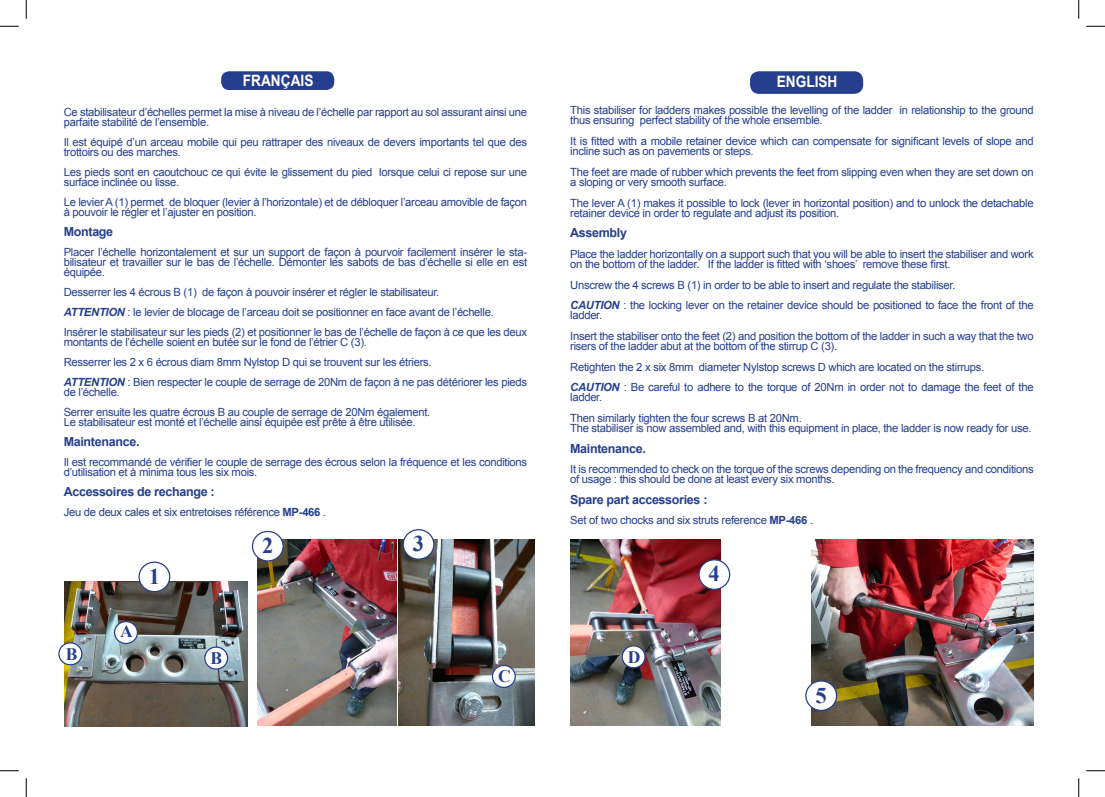
<style>
.page{position:relative;width:1105px;height:797px;background:#fff}
.page>*{position:absolute;margin:0;border:0;box-sizing:border-box;transform-origin:0 0}
.t1{font:700 22.5px "Times New Roman";color:#253f8e}
.t2{font:700 17.5px "Times New Roman";color:#253f8e}
.t3{font:700 15.75px "Arial";color:#fff;scale:.87 1}
.t4{font:700 12.5px "Arial";letter-spacing:-.025em;color:#253f8e}
.t5{font:11.25px/10px "Arial";letter-spacing:-.025em;color:#253f8e}
.s1{font-weight:700;font-style:italic}
.s2{font-weight:700}
</style>
<div class="page">
<div style="left:221px;top:71px;width:113px;height:19px;background:#253f8e;border-radius:8px"></div>
<div style="left:750px;top:71px;width:113px;height:23px;background:#253f8e;border-radius:9px"></div>
<img style="left:65px;top:581px;width:182px;height:145px">
<img style="left:257px;top:540px;width:278px;height:186px">
<img style="left:570px;top:540px;width:151px;height:185px">
<div style="left:139px;top:562px;width:31px;height:29px;background:#fff;border-radius:50%"></div>
<div style="left:138px;top:561px;width:32px;height:31px;border:1px solid #253f8e;border-radius:50%"></div>
<img style="left:811px;top:540px;width:223px;height:185px">
<div style="left:252px;top:531px;width:31px;height:30px;background:#fff;border-radius:50%"></div>
<div style="left:252px;top:531px;width:32px;height:30px;border:1px solid #253f8e;border-radius:50%"></div>
<div style="left:403px;top:529px;width:31px;height:30px;background:#fff;border-radius:50%"></div>
<div style="left:403px;top:529px;width:31px;height:31px;border:1px solid #253f8e;border-radius:50%"></div>
<div style="left:699px;top:560px;width:31px;height:29px;background:#fff;border-radius:50%"></div>
<div style="left:698px;top:559px;width:32px;height:31px;border:1px solid #253f8e;border-radius:50%"></div>
<div style="left:806px;top:681px;width:30px;height:29px;background:#fff;border-radius:50%"></div>
<div style="left:805px;top:680px;width:32px;height:31px;border:1px solid #253f8e;border-radius:50%"></div>
<div style="left:115px;top:621px;width:22px;height:22px;background:#fff;border-radius:50%"></div>
<div style="left:114px;top:621px;width:24px;height:23px;border:1px solid #253f8e;border-radius:50%"></div>
<div style="left:205px;top:647px;width:23px;height:22px;background:#fff;border-radius:50%"></div>
<div style="left:204px;top:646px;width:24px;height:23px;border:1px solid #253f8e;border-radius:50%"></div>
<div style="left:59px;top:643px;width:23px;height:21px;background:#fff;border-radius:50%"></div>
<div style="left:58px;top:642px;width:24px;height:23px;border:1px solid #253f8e;border-radius:50%"></div>
<div style="left:492px;top:665px;width:23px;height:22px;background:#fff;border-radius:50%"></div>
<div style="left:492px;top:664px;width:24px;height:24px;border:1px solid #253f8e;border-radius:50%"></div>
<div style="left:622px;top:646px;width:23px;height:21px;background:#fff;border-radius:50%"></div>
<div style="left:622px;top:645px;width:24px;height:23px;border:1px solid #253f8e;border-radius:50%"></div>
<svg style="left:0;top:25px;width:19px;height:2px"></svg>
<svg style="left:1086px;top:25px;width:19px;height:2px"></svg>
<svg style="left:0;top:770px;width:19px;height:1px"></svg>
<svg style="left:1086px;top:770px;width:19px;height:1px"></svg>
<svg style="left:25px;top:0;width:2px;height:19px"></svg>
<svg style="left:25px;top:778px;width:2px;height:19px"></svg>
<svg style="left:1078px;top:0;width:1px;height:19px"></svg>
<svg style="left:1078px;top:778px;width:1px;height:19px"></svg>
<p class="t3" style="left:243px;top:70px;width:83px">FRANÇAIS</p>
<p class="t3" style="left:777px;top:71px;width:71px">ENGLISH</p>
<p class="t5" style="left:64px;top:107px;width:465px">Ce stabilisateur d’échelles permet la mise à niveau de l’échelle par rapport au sol assurant ainsi une parfaite stabilité de l’ensemble.</p>
<p class="t5" style="left:64px;top:137px;width:465px">Il est équipé d’un arceau mobile qui peu rattraper des niveaux de devers importants tel que des trottoirs ou des marches.</p>
<p class="t5" style="left:64px;top:167px;width:465px">Les pieds sont en caoutchouc ce qui évite le glissement du pied lorsque celui ci repose sur une surface inclinée ou lisse.</p>
<p class="t5" style="left:64px;top:197px;width:465px">Le levier A (1) permet de bloquer (levier à l’horizontale) et de débloquer l’arceau amovible de façon à pouvoir le régler et l’ajuster en position.</p>
<p class="t4" style="left:64px;top:223px;width:51px">Montage</p>
<p class="t5" style="left:64px;top:247px;width:465px;text-align:justify">Placer l’échelle horizontalement et sur un support de façon à pourvoir facilement insérer le sta&shy;bilisateur et travailler sur le bas de l’échelle. Démonter les sabots de bas d’échelle si elle en est équipée.</p>
<p class="t5" style="left:64px;top:287px;width:377px">Desserrer les 4 écrous B (1) de façon à pouvoir insérer et régler le stabilisateur.</p>
<p class="t5" style="left:64px;top:307px;width:432px"><span class="s1">ATTENTION</span> : le levier de blocage de l’arceau doit se positionner en face avant de l’échelle.</p>
<p class="t5" style="left:64px;top:327px;width:465px">Insérer le stabilisateur sur les pieds (2) et positionner le bas de l’échelle de façon à ce que les deux montants de l’échelle soient en butée sur le fond de l’étrier C (3).</p>
<p class="t5" style="left:64px;top:357px;width:369px">Resserrer les 2 x 6 écrous diam 8mm Nylstop D qui se trouvent sur les étriers.</p>
<p class="t5" style="left:64px;top:377px;width:465px"><span class="s1">ATTENTION</span> : Bien respecter le couple de serrage de 20Nm de façon à ne pas détériorer les pieds de l’échelle.</p>
<p class="t5" style="left:64px;top:407px;width:368px">Serrer ensuite les quatre écrous B au couple de serrage de 20Nm également.</p>
<p class="t5" style="left:64px;top:417px;width:353px">Le stabilisateur est monté et l’échelle ainsi équipée est prête à être utilisée.</p>
<p class="t4" style="left:64px;top:433px;width:77px">Maintenance.</p>
<p class="t5" style="left:64px;top:457px;width:465px">Il est recommandé de vérifier le couple de serrage des écrous selon la fréquence et les conditions d’utilisation et à minima tous les six mois.</p>
<p class="t4" style="left:64px;top:483px;width:152px">Accessoires de rechange :</p>
<p class="t5" style="left:64px;top:507px;width:264px">Jeu de deux cales et six entretoises référence <span class="s2">MP-466</span> .</p>
<p class="t5" style="left:570px;top:105px;width:465px">This stabiliser for ladders makes possible the levelling of the ladder in relationship to the ground thus ensuring perfect stability of the whole ensemble.</p>
<p class="t5" style="left:570px;top:136px;width:465px">It is fitted with a mobile retainer device which can compensate for significant levels of slope and incline such as on pavements or steps.</p>
<p class="t5" style="left:570px;top:167px;width:465px">The feet are made of rubber which prevents the feet from slipping even when they are set down on a sloping or very smooth surface.</p>
<p class="t5" style="left:570px;top:197px;width:465px">The lever A (1) makes it possible to lock (lever in horizontal position) and to unlock the detachable retainer device in order to regulate and adjust its position.</p>
<p class="t4" style="left:570px;top:225px;width:58px">Assembly</p>
<p class="t5" style="left:570px;top:249px;width:465px">Place the ladder horizontally on a support such that you will be able to insert the stabiliser and work on the bottom of the ladder. If the ladder is fitted with ‘shoes’ remove these first.</p>
<p class="t5" style="left:570px;top:280px;width:387px">Unscrew the 4 screws B (1) in order to be able to insert and regulate the stabiliser.</p>
<p class="t5" style="left:570px;top:300px;width:465px"><span class="s1">CAUTION</span> : the locking lever on the retainer device should be positioned to face the front of the ladder.</p>
<p class="t5" style="left:570px;top:331px;width:465px">Insert the stabiliser onto the feet (2) and position the bottom of the ladder in such a way that the two risers of the ladder abut at the bottom of the stirrup C (3).</p>
<p class="t5" style="left:570px;top:362px;width:416px">Retighten the 2 x six 8mm diameter Nylstop screws D which are located on the stirrups.</p>
<p class="t5" style="left:570px;top:382px;width:465px"><span class="s1">CAUTION</span> : Be careful to adhere to the torque of 20Nm in order not to damage the feet of the ladder.</p>
<p class="t5" style="left:570px;top:413px;width:233px">Then similarly tighten the four screws B at 20Nm.</p>
<p class="t5" style="left:570px;top:423px;width:463px">The stabiliser is now assembled and, with this equipment in place, the ladder is now ready for use.</p>
<p class="t4" style="left:570px;top:440px;width:77px">Maintenance.</p>
<p class="t5" style="left:570px;top:464px;width:465px">It is recommended to check on the torque of the screws depending on the frequency and conditions of usage : this should be done at least every six months.</p>
<p class="t4" style="left:570px;top:491px;width:139px">Spare part accessories :</p>
<p class="t5" style="left:570px;top:515px;width:244px">Set of two chocks and six struts reference <span class="s2">MP-466</span> .</p>
<p class="t2" style="left:120px;top:619px;width:14px">A</p>
<p class="t1" style="left:149px;top:560px;width:13px">1</p>
<p class="t2" style="left:66px;top:641px;width:13px">B</p>
<p class="t2" style="left:210px;top:646px;width:13px">B</p>
<p class="t1" style="left:262px;top:530px;width:13px">2</p>
<p class="t1" style="left:413px;top:528px;width:13px">3</p>
<p class="t2" style="left:498px;top:664px;width:14px">C</p>
<p class="t2" style="left:628px;top:644px;width:14px">D</p>
<p class="t1" style="left:709px;top:558px;width:13px">4</p>
<p class="t1" style="left:815px;top:679px;width:13px">5</p>
</div>
